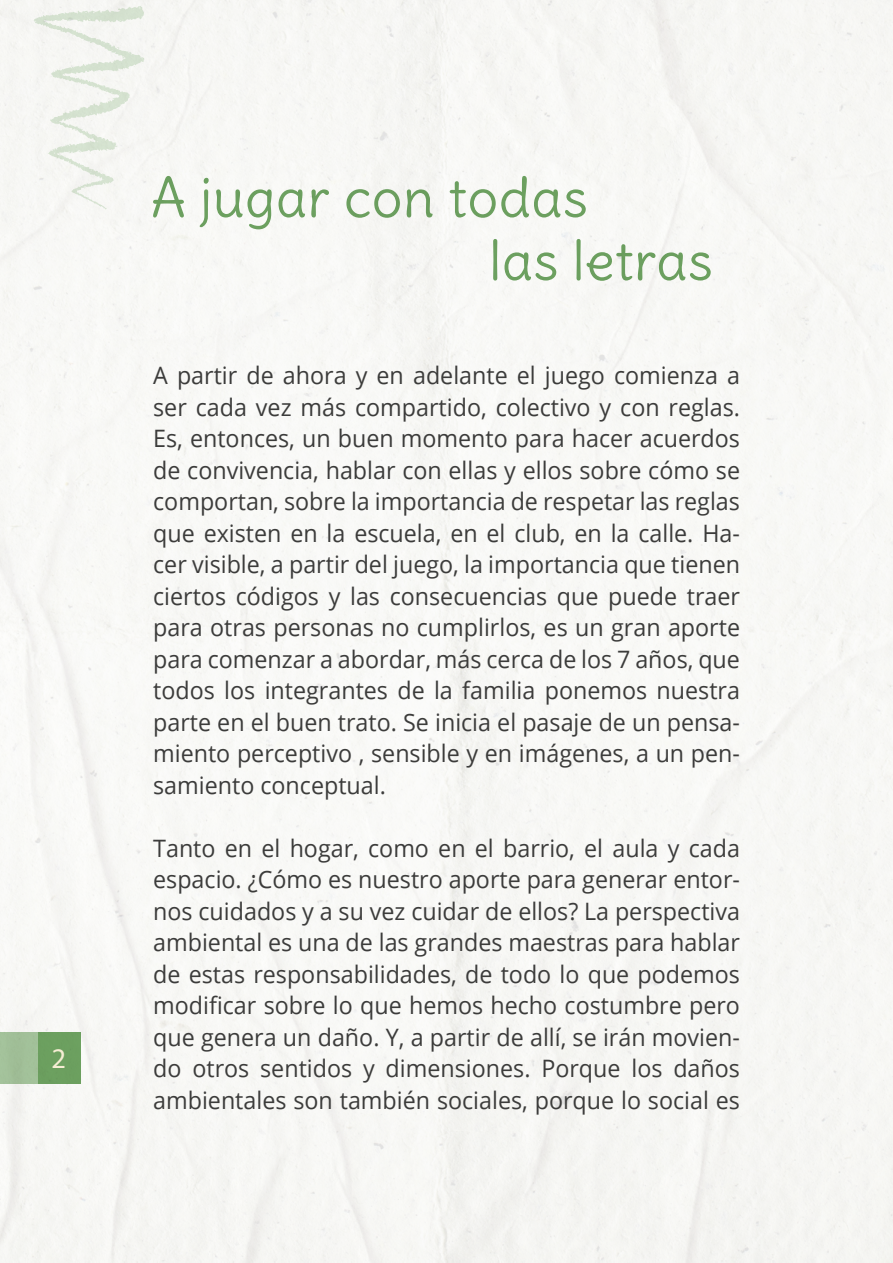
<style>
.page{position:relative;width:893px;height:1263px;background:#f8f8f5}
.page>*{position:absolute;margin:0;border:0;box-sizing:border-box;transform-origin:0 0}
.t1{font:54px/63px "Delius";letter-spacing:.01em;color:#6fa463}
.t2{font:28.5px "Myriad Pro";color:#f6edd4}
.t3{font:24px/31.5px "Open Sans";color:#3c3c3b;text-align:justify}
</style>
<div class="page">
<div style="left:38px;top:1032px;width:42px;height:52px;background:#6fa463"></div>
<div style="left:0;top:1032px;width:38px;height:52px;background:#a2c099"></div>
<svg style="left:34px;top:6px;width:110px;height:203px"></svg>
<p class="t2" style="left:52px;top:1041px;width:16px">2</p>
<h1 class="t1" style="left:489px;top:166px;width:225px;text-indent:-338px">A jugar con todas<br>las letras</h1>
<p class="t3" style="left:153px;top:359px;width:588px">A partir de ahora y en adelante el juego comienza a ser cada vez más compartido, colectivo y con reglas.<br>Es, entonces, un buen momento para hacer acuerdos de convivencia, hablar con ellas y ellos sobre cómo se comportan, sobre la importancia de respetar las reglas que existen en la escuela, en el club, en la calle. Ha&shy;cer visible, a partir del juego, la importancia que tienen ciertos códigos y las consecuencias que puede traer para otras personas no cumplirlos, es un gran aporte para comenzar a abordar, más cerca de los 7 años, que todos los integrantes de la familia ponemos nuestra parte en el buen trato. Se inicia el pasaje de un pensa&shy;miento perceptivo , sensible y en imágenes, a un pen&shy;samiento conceptual.</p>
<p class="t3" style="left:153px;top:831px;width:588px">Tanto en el hogar, como en el barrio, el aula y cada espacio. ¿Cómo es nuestro aporte para generar entor&shy;nos cuidados y a su vez cuidar de ellos? La perspectiva ambiental es una de las grandes maestras para hablar de estas responsabilidades, de todo lo que podemos modificar sobre lo que hemos hecho costumbre pero que genera un daño. Y, a partir de allí, se irán movien&shy;do otros sentidos y dimensiones. Porque los daños ambientales son también sociales, porque lo social es</p>
</div>
